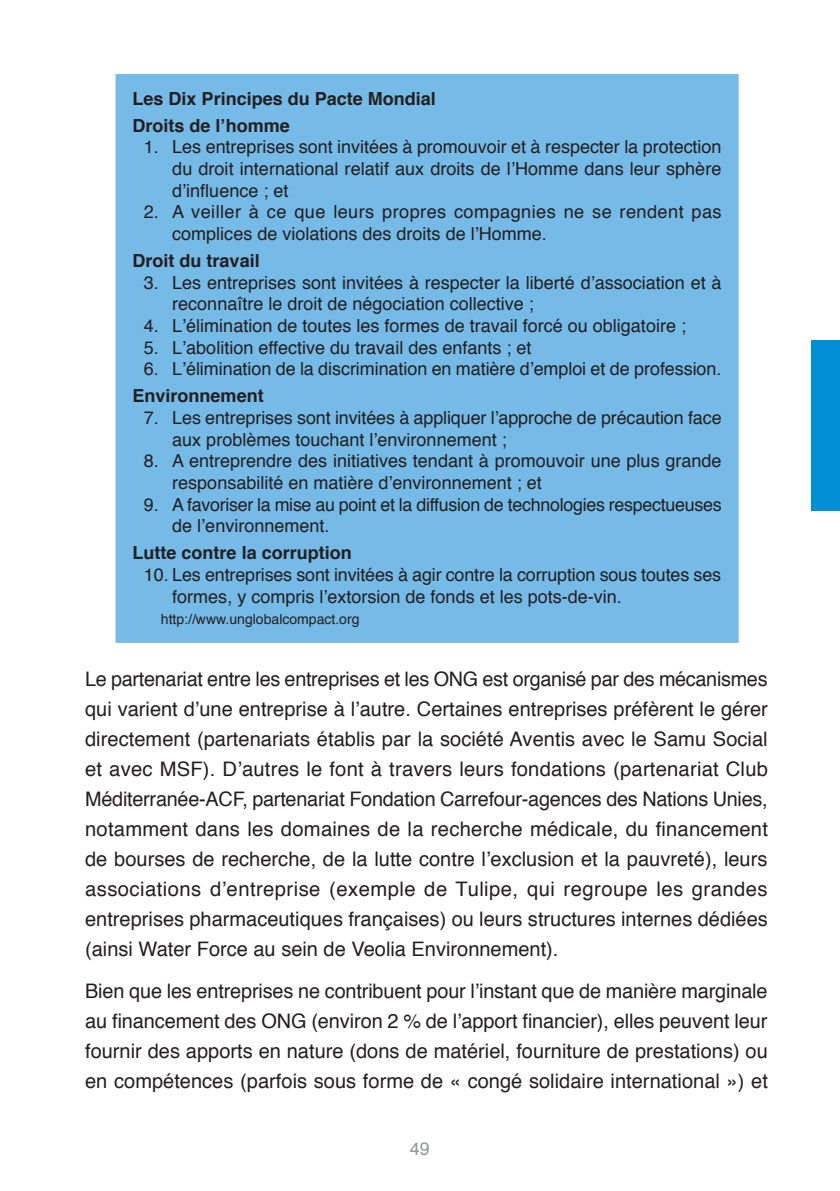
<style>
.page{position:relative;width:840px;height:1191px;background:#fff}
.page>*{position:absolute;margin:0;border:0;box-sizing:border-box;transform-origin:0 0}
.Texte_Normal{font:20px/30px "Helvetica";color:#231f20;text-align:justify}
.t1{font:18px/21.6px "Helvetica";color:#231f20}
.t2{font:18px/21.6px "Helvetica";letter-spacing:.02em;color:#231f20}
.t3{font:700 18px/27.2px "Helvetica";color:#231f20}
.t4{font:18px "Helvetica";color:#939598}
.t5{font:14px "Helvetica";color:#231f20}
.s1{font-weight:700}
</style>
<div class="page">
<div style="left:811px;top:340px;width:28px;height:170px;background:#008fd5"></div>
<div style="left:114px;top:73px;width:625px;height:571px;background:#76bae7"></div>
<p class="t3" style="left:132px;top:85px;width:305px">Les Dix Principes du Pacte Mondial<br>Droits de l’homme</p>
<p class="t1" style="left:172px;top:137px;width:550px;text-align:justify;text-indent:-28px">1. Les entreprises sont invitées à promouvoir et à respecter la protection du droit international relatif aux droits de l’Homme dans leur sphère d’influence ; et</p>
<p class="t2" style="left:172px;top:202px;width:550px;text-indent:-28px">2. A veiller à ce que leurs propres compagnies ne se rendent pas complices de violations des droits de l’Homme.</p>
<p class="t3" style="left:132px;top:247px;width:129px">Droit du travail</p>
<p class="t1" style="left:172px;top:272px;width:550px;text-indent:-28px">3. Les entreprises sont invitées à respecter la liberté d’association et à reconnaître le droit de négociation collective ;</p>
<p class="t1" style="left:144px;top:315px;width:543px">4. L’élimination de toutes les formes de travail forcé ou obligatoire ;</p>
<p class="t1" style="left:144px;top:337px;width:389px">5. L’abolition effective du travail des enfants ; et</p>
<p class="t1" style="left:132px;top:356px;width:590px;line-height:27.2px;text-indent:11px">6. L’élimination de la discrimination en matière d’emploi et de profession.<br><span class="s1">Environnement</span></p>
<p class="t1" style="left:172px;top:407px;width:550px;text-indent:-28px">7. Les entreprises sont invitées à appliquer l’approche de précaution face aux problèmes touchant l’environnement ;</p>
<p class="t1" style="left:172px;top:451px;width:550px;text-indent:-28px">8. A entreprendre des initiatives tendant à promouvoir une plus grande responsabilité en matière d’environnement ; et</p>
<p class="t1" style="left:172px;top:494px;width:550px;text-indent:-28px">9. A favoriser la mise au point et la diffusion de technologies respectueuses de l’environnement.</p>
<p class="t3" style="left:132px;top:539px;width:221px">Lutte contre la corruption</p>
<p class="t1" style="left:172px;top:564px;width:550px;text-indent:-28px">10. Les entreprises sont invitées à agir contre la corruption sous toutes ses formes, y compris l’extorsion de fonds et les pots-de-vin.</p>
<p class="t5" style="left:161px;top:608px;width:200px">http://www.unglobalcompact.org</p>
<p class="Texte_Normal" style="left:85px;top:665px;width:684px">Le partenariat entre les entreprises et les ONG est organisé par des mécanismes qui varient d’une entreprise à l’autre. Certaines entreprises préfèrent le gérer directement (partenariats établis par la société Aventis avec le Samu Social et avec MSF). D’autres le font à travers leurs fondations (partenariat Club Méditerranée-ACF, partenariat Fondation Carrefour-agences des Nations Unies, notamment dans les domaines de la recherche médicale, du financement de bourses de recherche, de la lutte contre l’exclusion et la pauvreté), leurs associations d’entreprise (exemple de Tulipe, qui regroupe les grandes entreprises pharmaceutiques françaises) ou leurs structures internes dédiées (ainsi Water Force au sein de Veolia Environnement).</p>
<p class="Texte_Normal" style="left:85px;top:976px;width:684px">Bien que les entreprises ne contribuent pour l’instant que de manière marginale au financement des ONG (environ 2 % de l’apport financier), elles peuvent leur fournir des apports en nature (dons de matériel, fourniture de prestations) ou en compétences (parfois sous forme de « congé solidaire international ») et</p>
<p class="t4" style="left:410px;top:1135px;width:22px">49</p>
</div>
